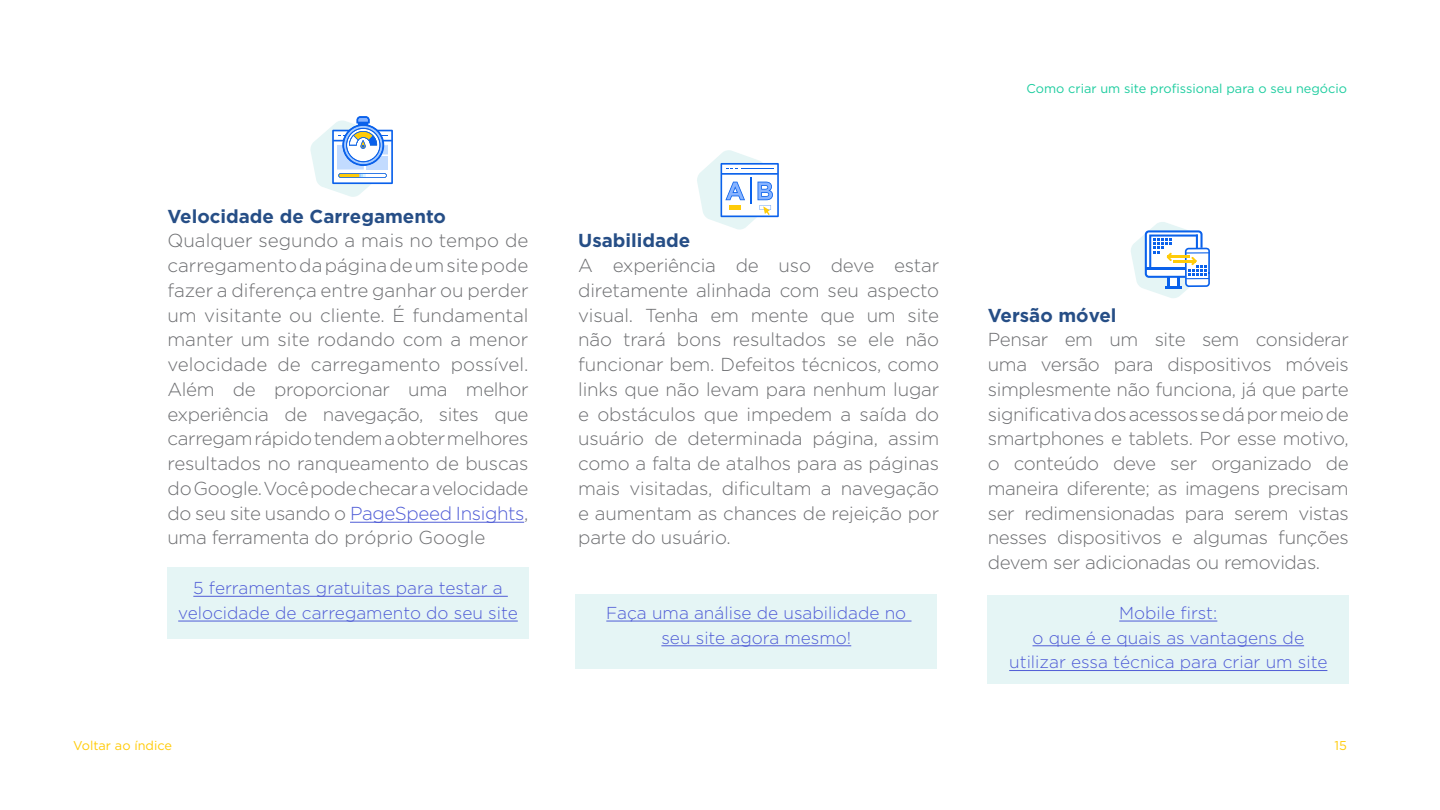
<style>
.page{position:relative;width:1440px;height:810px;background:#fff}
.page>*{position:absolute;margin:0;border:0;box-sizing:border-box;transform-origin:0 0}
.t1{font:300 18.75px/24.8px "Gotham HTF";letter-spacing:-.02em;color:#6d6e71;text-align:justify}
.t2{font:700 18.75px "Gotham HTF";color:#264e86}
.t3{font:300 17.25px/24.8px "Gotham HTF";color:#4f5cd6;text-align:center}
.t4{font:12.75px "Gotham HTF";color:#1dcd9f}
.t5{font:12.75px "Gotham HTF";color:#ffcb08}
.s1{color:#4f5cd6}
</style>
<div class="page">
<hr style="left:350px;top:522px;width:174px;height:1px;background:#4f5cd6">
<div style="left:167px;top:568px;width:361px;height:71px;background:#e5f5f5"></div>
<hr style="left:193px;top:596px;width:315px;height:1px;background:#4f5cd6">
<hr style="left:178px;top:621px;width:340px;height:1px;background:#4f5cd6">
<div style="left:988px;top:595px;width:361px;height:89px;background:#e5f5f5"></div>
<hr style="left:1119px;top:621px;width:98px;height:1px;background:#4f5cd6">
<hr style="left:1033px;top:646px;width:271px;height:1px;background:#4f5cd6">
<hr style="left:1009px;top:670px;width:318px;height:1px;background:#4f5cd6">
<svg style="left:1131px;top:222px;width:79px;height:76px"></svg>
<svg style="left:697px;top:150px;width:82px;height:80px"></svg>
<div style="left:576px;top:594px;width:361px;height:74px;background:#e5f5f5"></div>
<hr style="left:606px;top:621px;width:306px;height:1px;background:#4f5cd6">
<hr style="left:661px;top:646px;width:190px;height:1px;background:#4f5cd6">
<svg style="left:310px;top:116px;width:83px;height:81px"></svg>
<p class="t2" style="left:167px;top:205px;width:280px">Velocidade de Carregamento</p>
<p class="t1" style="left:167px;top:228px;width:363px">Qualquer segundo a mais no tempo de carregamento da página de um site pode fazer a diferença entre ganhar ou perder um visitante ou cliente. É fundamental manter um site rodando com a menor velocidade de carregamento possível.<br>Além de proporcionar uma melhor experiência de navegação, sites que carregam rápido tendem a obter melhores resultados no ranqueamento de buscas do Google. Você pode checar a velocidade do seu site usando o <span class="s1">PageSpeed Insights</span>, uma ferramenta do próprio Google</p>
<p class="t3" style="left:178px;top:575px;width:341px">5 ferramentas gratuitas para testar a velocidade de carregamento do seu site</p>
<p class="t5" style="left:73px;top:739px;width:100px">Voltar ao índice</p>
<p class="t4" style="left:1027px;top:82px;width:322px">Como criar um site profissional para o seu negócio</p>
<p class="t2" style="left:578px;top:230px;width:114px">Usabilidade</p>
<p class="t1" style="left:578px;top:253px;width:363px">A experiência de uso deve estar diretamente alinhada com seu aspecto visual. Tenha em mente que um site não trará bons resultados se ele não funcionar bem. Defeitos técnicos, como links que não levam para nenhum lugar e obstáculos que impedem a saída do usuário de determinada página, assim como a falta de atalhos para as páginas mais visitadas, dificultam a navegação e aumentam as chances de rejeição por parte do usuário.</p>
<p class="t3" style="left:606px;top:600px;width:302px">Faça uma análise de usabilidade no seu site agora mesmo!</p>
<p class="t2" style="left:988px;top:304px;width:130px">Versão móvel</p>
<p class="t1" style="left:988px;top:327px;width:363px">Pensar em um site sem considerar uma versão para dispositivos móveis simplesmente não funciona, já que parte significativa dos acessos se dá por meio de smartphones e tablets. Por esse motivo, o conteúdo deve ser organizado de maneira diferente; as imagens precisam ser redimensionadas para serem vistas nesses dispositivos e algumas funções devem ser adicionadas ou removidas.</p>
<p class="t3" style="left:1009px;top:600px;width:320px">Mobile first:<br>o que é e quais as vantagens de utilizar essa técnica para criar um site</p>
<p class="t5" style="left:1335px;top:739px;width:14px">15</p>
</div>
